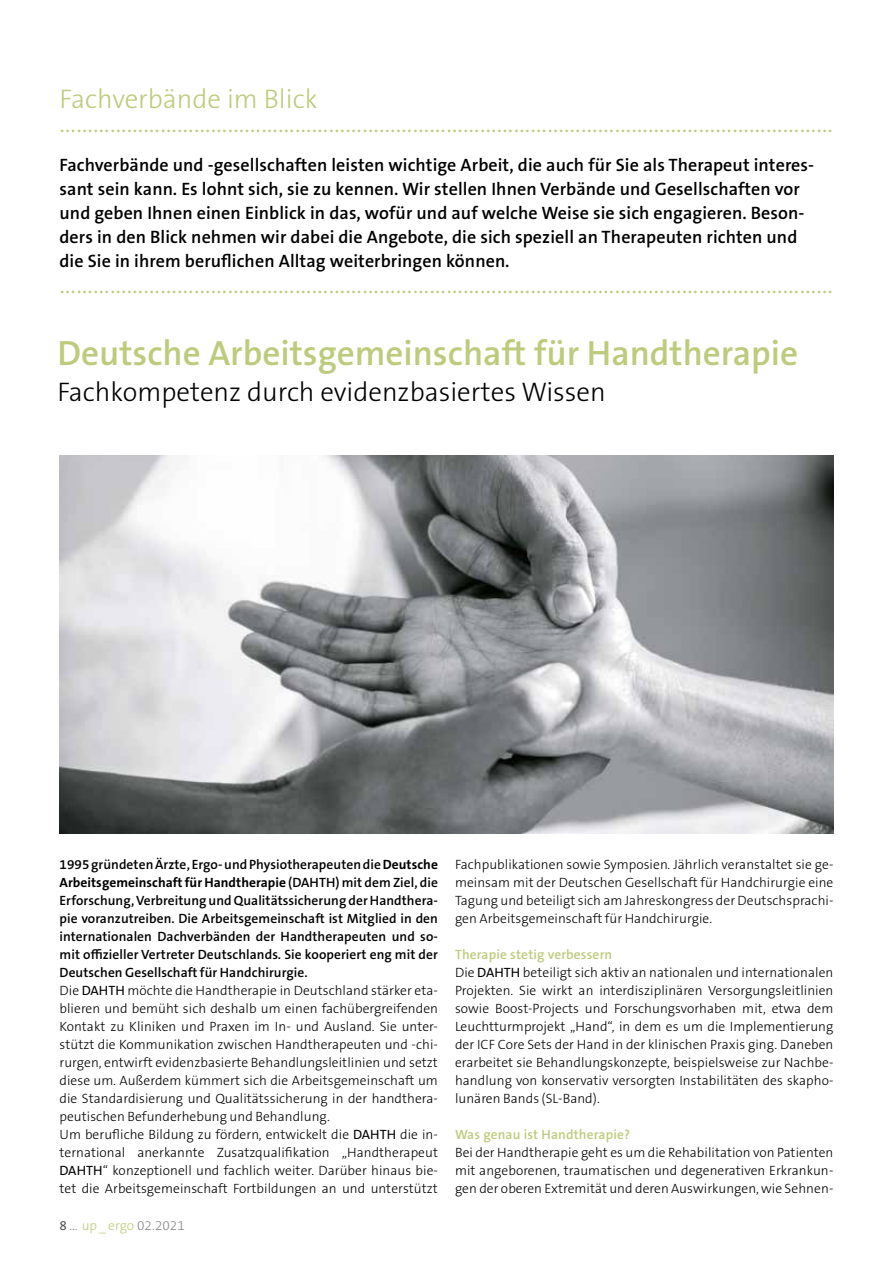
<style>
.page{position:relative;width:893px;height:1263px;background:#fff}
.page>*{position:absolute;margin:0;border:0;box-sizing:border-box;transform-origin:0 0}
.t1{font:600 35.25px "The Sans B W6";color:#bdcb7c}
.t2{font:300 27px/23.4px "The Sans B W3";color:#bdcb7c}
.t3{font:300 27px "The Sans B W3";color:#000}
.t4{font:600 18px/24px "The Sans B W6";letter-spacing:.005em;color:#000}
.t5{font:300 13.5px/18px "The Sans B W3";letter-spacing:.005em;color:#000;text-align:justify}
.t6{font:600 13.5px/18px "The Sans B W6";letter-spacing:.005em;color:#000;text-align:justify}
.t7{font:700 13.5px "The Sans B W7";letter-spacing:.005em;color:#000}
.t8{font:600 13.5px "The Sans B W6";letter-spacing:.01em;color:#bdcb7c}
.t9{font:300 13.5px "The Sans B W3";color:#878787}
.s1{font-family:"The Sans B W7";font-weight:700}
.s2{font-family:"The Sans B W6";font-weight:600}
.s3{font-family:"The Sans B W5 Plain";font-weight:400}
.s4{font-family:"The Sans B W5 Plain";font-weight:400;color:#575756}
.s5{color:#bdcb7c}
</style>
<div class="page">
<img style="left:60px;top:455px;width:773px;height:378px">
<h2 class="t2" style="left:60px;top:88px;width:775px">Fachverbände im Blick ..........................................................................................................................................</h2>
<p class="t4" style="left:60px;top:153px;width:756px">Fachverbände und -gesellschaften leisten wichtige Arbeit, die auch für Sie als Therapeut interes&shy;sant sein kann. Es lohnt sich, sie zu kennen. Wir stellen Ihnen Verbände und Gesellschaften vor und geben Ihnen einen Einblick in das, wofür und auf welche Weise sie sich engagieren. Beson&shy;ders in den Blick nehmen wir dabei die Angebote, die sich speziell an Therapeuten richten und die Sie in ihrem beruflichen Alltag weiterbringen können.</p>
<h2 class="t2" style="left:60px;top:272px;width:775px">..........................................................................................................................................</h2>
<h1 class="t1" style="left:57px;top:331px;width:742px">Deutsche Arbeitsgemeinschaft für Handtherapie</h1>
<h2 class="t3" style="left:57px;top:375px;width:550px">Fachkompetenz durch evidenzbasiertes Wissen</h2>
<p class="t6" style="left:60px;top:856px;width:380px">1995 gründeten Ärzte, Ergo- und Physiotherapeuten die <span class="s1">Deutsche</span></p>
<p class="t7" style="left:60px;top:874px;width:380px">Arbeitsgemeinschaft für Handtherapie <span class="s2">(DAHTH) mit dem Ziel, die</span></p>
<p class="t6" style="left:60px;top:892px;width:380px">Erforschung, Verbreitung und Qualitätssicherung der Handthera&shy;pie voranzutreiben. Die Arbeitsgemeinschaft ist Mitglied in den internationalen Dachverbänden der Handtherapeuten und so&shy;mit offizieller Vertreter Deutschlands. Sie kooperiert eng mit der Deutschen Gesellschaft für Handchirurgie.</p>
<p class="t5" style="left:60px;top:982px;width:380px;text-align:left">Die <span class="s3">DAHTH</span> möchte die Handtherapie in Deutschland stärker eta&shy;blieren und bemüht sich deshalb um einen fachübergreifenden Kontakt zu Kliniken und Praxen im In- und Ausland. Sie unter&shy;stützt die Kommunikation zwischen Handtherapeuten und -chi&shy;rurgen, entwirft evidenzbasierte Behandlungsleitlinien und setzt diese um. Außerdem kümmert sich die Arbeitsgemeinschaft um die Standardisierung und Qualitätssicherung in der handthera&shy;peutischen Befunderhebung und Behandlung.<br>Um berufliche Bildung zu fördern, entwickelt die <span class="s3">DAHTH</span> die in&shy;ternational anerkannte Zusatzqualifikation „Handtherapeut <span class="s3">DAHTH</span>“ konzeptionell und fachlich weiter. Darüber hinaus bie&shy;tet die Arbeitsgemeinschaft Fortbildungen an und unterstützt</p>
<p class="t9" style="left:60px;top:1216px;width:127px"><span class="s4">8</span> ... <span class="s5">up _ ergo</span> 02.2021</p>
<p class="t5" style="left:455px;top:856px;width:380px">Fachpublikationen sowie Symposien. Jährlich veranstaltet sie ge&shy;meinsam mit der Deutschen Gesellschaft für Handchirurgie eine Tagung und beteiligt sich am Jahreskongress der Deutschsprachi&shy;gen Arbeitsgemeinschaft für Handchirurgie.</p>
<p class="t8" style="left:455px;top:946px;width:159px">Therapie stetig verbessern</p>
<p class="t5" style="left:455px;top:964px;width:380px">Die <span class="s3">DAHTH</span> beteiligt sich aktiv an nationalen und internationalen Projekten. Sie wirkt an interdisziplinären Versorgungsleitlinien sowie Boost-Projects und Forschungsvorhaben mit, etwa dem Leuchtturmprojekt „Hand“, in dem es um die Implementierung der ICF Core Sets der Hand in der klinischen Praxis ging. Daneben erarbeitet sie Behandlungskonzepte, beispielsweise zur Nachbe&shy;handlung von konservativ versorgten Instabilitäten des skapho&shy;lunären Bands (SL-Band).</p>
<p class="t8" style="left:455px;top:1126px;width:177px">Was genau ist Handtherapie?</p>
<p class="t5" style="left:455px;top:1144px;width:380px">Bei der Handtherapie geht es um die Rehabilitation von Patienten mit angeborenen, traumatischen und degenerativen Erkrankun&shy;gen der oberen Extremität und deren Auswirkungen, wie Sehnen-</p>
</div>
